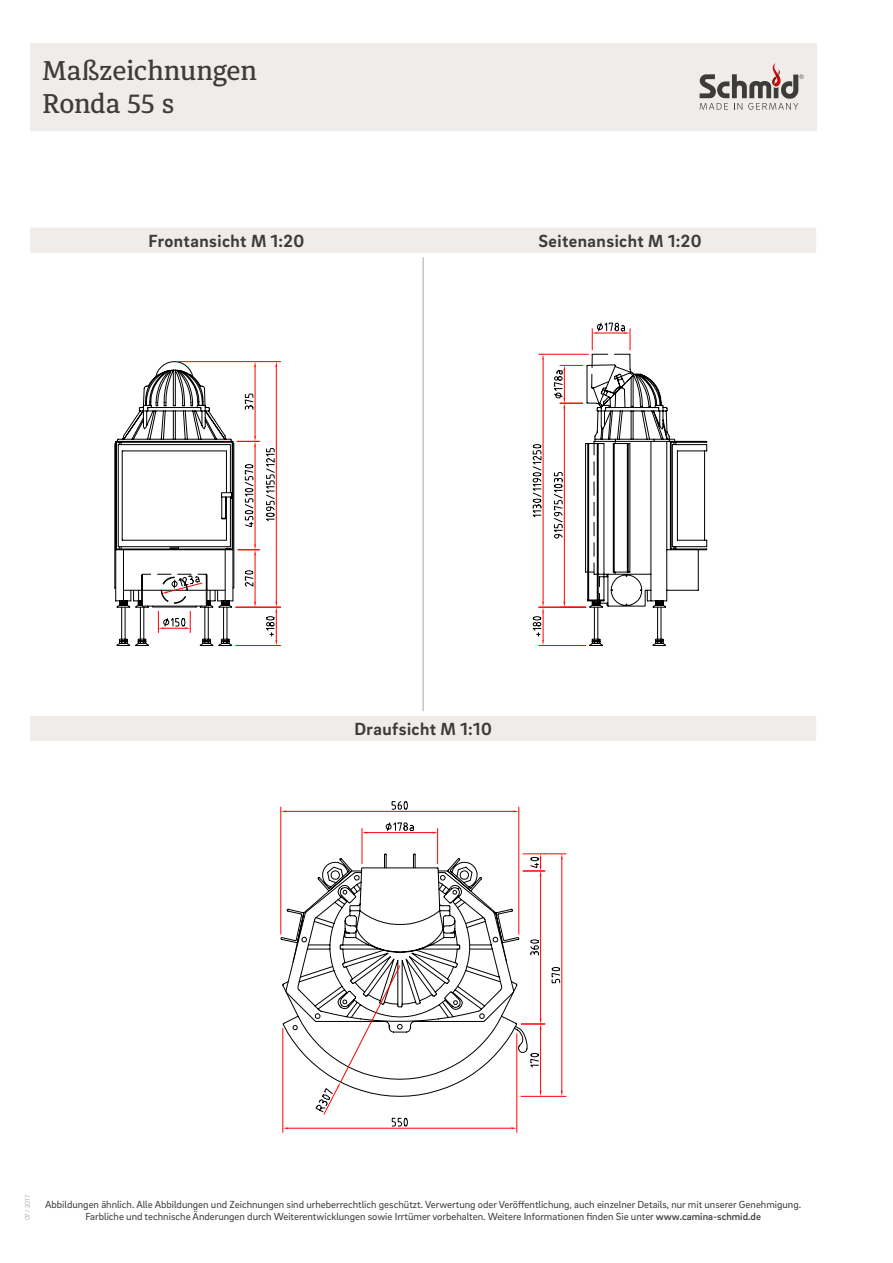
<style>
.page{position:relative;width:893px;height:1263px;background:#fff}
.page>*{position:absolute;margin:0;border:0;box-sizing:border-box;transform-origin:0 0}
.t1{font:500 27px "Diaria Pro";letter-spacing:-.01em;color:#3c3c3b}
.t2{font:700 18px "Brix Sans";letter-spacing:.025em;color:#3c3c3b}
.t3{font:10.5px/12.6px "Brix Sans";color:#3c3c3b;text-align:center}
.t4{font:300 6.75px "Brix Sans";color:#9d9d9c}
.s1{font-weight:500}
</style>
<div class="page">
<div style="left:26px;top:223px;width:795px;height:34px;background:#efecea;border:4px solid #fff"></div>
<hr style="left:423px;top:257px;width:1px;height:454px;background:#b2a499">
<div style="left:26px;top:711px;width:795px;height:34px;background:#efecea;border:4px solid #fff"></div>
<div style="left:30px;top:43px;width:786px;height:87px;background:#efecea"></div>
<svg style="left:700px;top:63px;width:104px;height:47px"></svg>
<svg style="left:114px;top:361px;width:167px;height:285px"></svg>
<svg style="left:552px;top:322px;width:155px;height:324px"></svg>
<hr style="left:539px;top:645px;width:47px;height:1px;background:#f00">
<hr style="left:543px;top:359px;width:1px;height:243px;background:#f00">
<hr style="left:539px;top:607px;width:47px;height:1px;background:#f00">
<hr style="left:539px;top:354px;width:49px;height:1px;background:#f00">
<svg style="left:532px;top:602px;width:12px;height:43px"></svg>
<svg style="left:532px;top:444px;width:10px;height:74px"></svg>
<hr style="left:367px;top:832px;width:65px;height:1px;background:#f00">
<hr style="left:437px;top:828px;width:1px;height:36px;background:#f00">
<hr style="left:362px;top:828px;width:1px;height:36px;background:#f00">
<svg style="left:385px;top:822px;width:29px;height:9px"></svg>
<hr style="left:288px;top:1128px;width:223px;height:1px;background:#f00">
<hr style="left:516px;top:1034px;width:1px;height:98px;background:#f00">
<hr style="left:282px;top:1028px;width:1px;height:104px;background:#f00">
<svg style="left:280px;top:853px;width:248px;height:274px"></svg>
<svg style="left:285px;top:867px;width:229px;height:248px"></svg>
<hr style="left:286px;top:811px;width:227px;height:1px;background:#f00">
<hr style="left:518px;top:807px;width:1px;height:127px;background:#f00">
<hr style="left:280px;top:807px;width:1px;height:127px;background:#f00">
<svg style="left:391px;top:801px;width:17px;height:9px"></svg>
<hr style="left:540px;top:1029px;width:1px;height:62px;background:#f00">
<svg style="left:530px;top:1053px;width:9px;height:15px"></svg>
<hr style="left:540px;top:876px;width:1px;height:143px;background:#f00">
<svg style="left:521px;top:1019px;width:24px;height:10px"></svg>
<svg style="left:530px;top:939px;width:9px;height:17px"></svg>
<hr style="left:561px;top:859px;width:1px;height:232px;background:#f00">
<svg style="left:523px;top:853px;width:43px;height:23px"></svg>
<svg style="left:521px;top:1091px;width:45px;height:6px"></svg>
<svg style="left:551px;top:967px;width:10px;height:16px"></svg>
<h1 class="t1" style="left:43px;top:55px;width:216px">Maßzeichnungen</h1>
<h1 class="t1" style="left:43px;top:87px;width:134px">Ronda 55 s</h1>
<h2 class="t2" style="left:149px;top:229px;width:157px">Frontansicht M 1:20</h2>
<h2 class="t2" style="left:538px;top:229px;width:165px">Seitenansicht M 1:20</h2>
<h2 class="t2" style="left:354px;top:717px;width:139px">Draufsicht M 1:10</h2>
<p class="t4" style="left:23px;top:1220px;width:27px;rotate:-90deg">07 / 2017</p>
<p class="t3" style="left:45px;top:1197px;width:758px">Abbildungen ähnlich. Alle Abbildungen und Zeichnungen sind urheberrechtlich geschützt. Verwertung oder Veröffentlichung, auch einzelner Details, nur mit unserer Genehmigung.<br>Farbliche und technische Änderungen durch Weiterentwicklungen sowie Irrtümer vorbehalten. Weitere Informationen finden Sie unter <span class="s1">www.camina-schmid.de</span></p>
</div>
